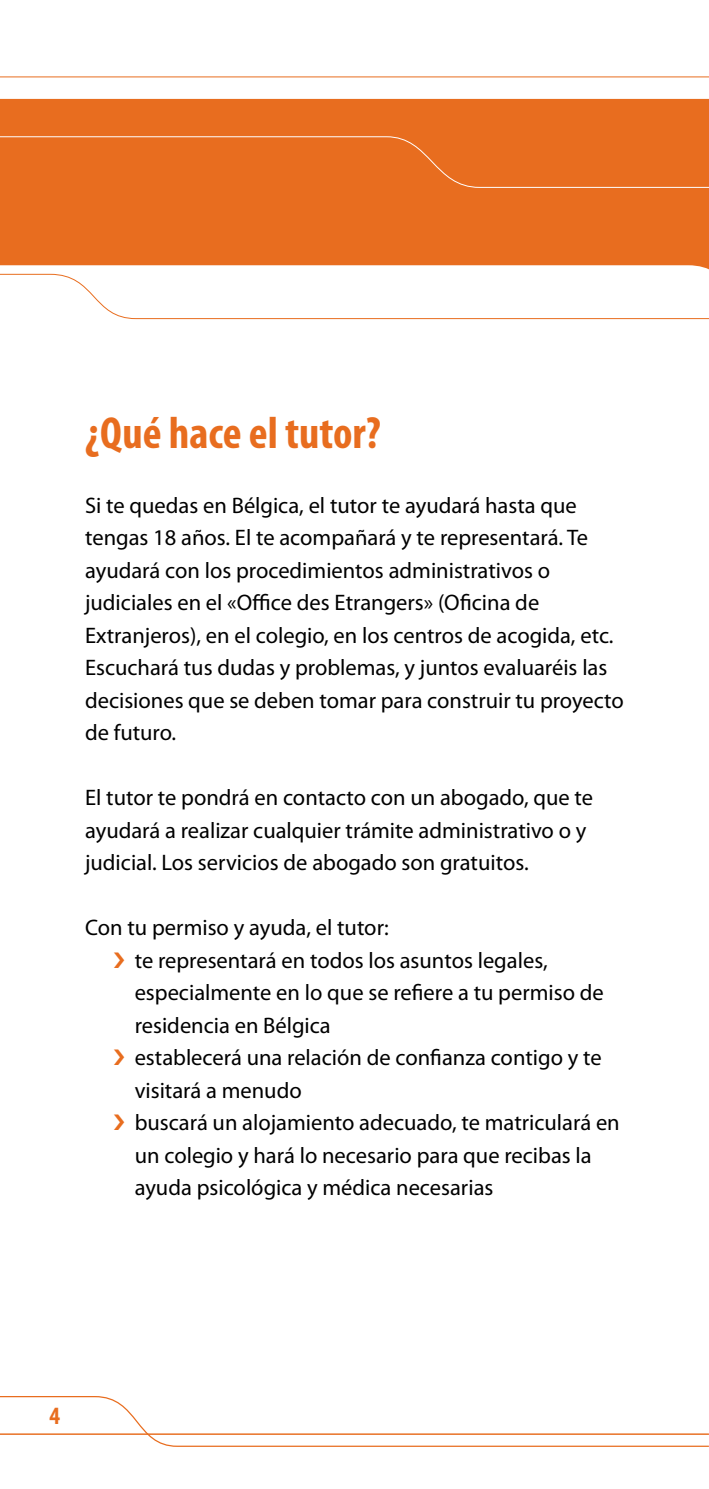
<style>
.page{position:relative;width:709px;height:1489px;background:#fff}
.page>*{position:absolute;margin:0;border:0;box-sizing:border-box;transform-origin:0 0}
.t1{font:700 condensed 45px "Myriad Pro";color:#e86d1f}
.t2{font:700 condensed 25px "Myriad Pro";color:#e86d1f}
.t3{font:22.5px/32.5px "Myriad Pro";color:#000}
</style>
<div class="page">
<svg style="left:0;top:1396px;width:709px;height:51px"></svg>
<svg style="left:0;top:76px;width:709px;height:2px"></svg>
<div style="left:0;top:99px;width:709px;height:171px;background:#e86d1f"></div>
<div style="left:0;top:136px;width:709px;height:52px;background:#e86d1f"></div>
<svg style="left:0;top:273px;width:709px;height:46px"></svg>
<h1 class="t1" style="left:85px;top:408px;width:297px">¿Qué hace el tutor?</h1>
<p class="t3" style="left:85px;top:489px;width:540px">Si te quedas en Bélgica, el tutor te ayudará hasta que tengas 18 años. El te acompañará y te representará. Te ayudará con los procedimientos administrativos o judiciales en el «Office des Etrangers» (Oficina de Extranjeros), en el colegio, en los centros de acogida, etc.<br>Escuchará tus dudas y problemas, y juntos evaluaréis las decisiones que se deben tomar para construir tu proyecto de futuro.</p>
<p class="t3" style="left:85px;top:782px;width:509px">El tutor te pondrá en contacto con un abogado, que te ayudará a realizar cualquier trámite administrativo o y judicial. Los servicios de abogado son gratuitos.</p>
<p class="t3" style="left:135px;top:912px;width:486px;text-indent:-50px">Con tu permiso y ayuda, el tutor:<br>te representará en todos los asuntos legales, especialmente en lo que se refiere a tu permiso de residencia en Bélgica<br>establecerá una relación de confianza contigo y te visitará a menudo<br>buscará un alojamiento adecuado, te matriculará en un colegio y hará lo necesario para que recibas la ayuda psicológica y médica necesarias</p>
<p class="t2" style="left:50px;top:1401px;width:12px">4</p>
</div>
